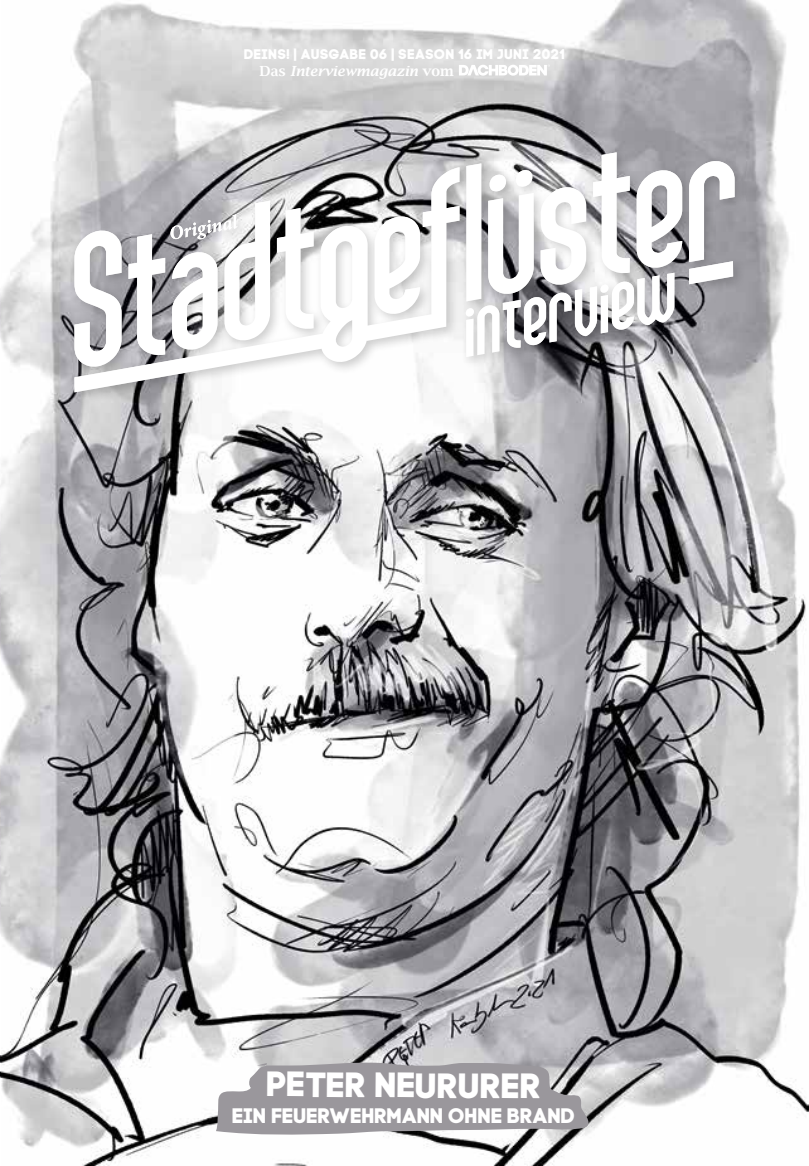
<style>
.page{position:relative;width:809px;height:1166px;background:#fff}
.page>*{position:absolute;margin:0;border:0;box-sizing:border-box;transform-origin:0 0}
.t1{font:35.18px "Code Pro Bold";color:#fff}
.t2{font:21px "Code Pro Bold";color:#fff}
.t3{font:14px "Code Pro Bold";letter-spacing:.025em;color:#fff}
.t4{font:italic 600 14px/17.3px "Lucida Bright";color:#fff}
.s1{font-weight:400;font-style:normal;color:#000}
.s2{font-style:normal}
</style>
<div class="page">
<img style="left:0;top:0;width:809px;height:1166px">
<svg style="left:459px;top:64px;width:91px;height:12px"></svg>
<div style="left:68px;top:147px;width:679px;height:257px;background:#000;opacity:.2"></div>
<svg style="left:74px;top:152px;width:660px;height:240px"></svg>
<svg style="left:170px;top:214px;width:67px;height:26px"></svg>
<svg style="left:216px;top:1061px;width:375px;height:75px;background:#a3a0a5"></svg>
<p class="t4" style="left:259px;top:44px;width:196px;text-indent:132px"><span class="s1">- 1 -<br></span><span class="s2">Das</span> Interviewmagazin <span class="s2">vom</span></p>
<p class="t3" style="left:244px;top:45px;width:322px">DEINS! | AUSGABE 06 | SEASON 16 IM JUNI 2021</p>
<h1 class="t1" style="left:268px;top:1061px;width:276px;rotate:1deg">PETER NEURURER</h1>
<h2 class="t2" style="left:233px;top:1102px;width:344px">EIN FEUERWEHRMANN OHNE BRAND</h2>
</div>
